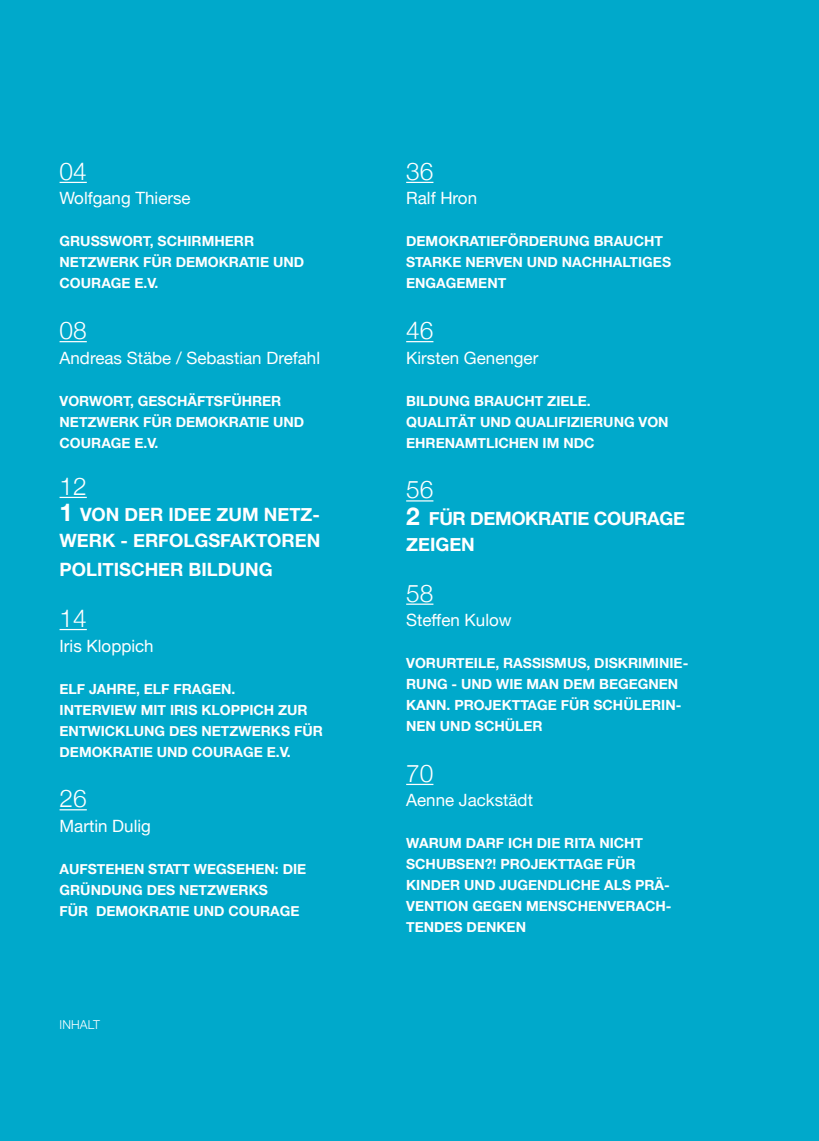
<style>
.page{position:relative;width:819px;height:1141px;background:#00a9cb}
.page>*{position:absolute;margin:0;border:0;box-sizing:border-box;transform-origin:0 0}
.t1{font:300 24.5px "Helvetica Neue";color:#fff}
.t2{font:700 18.38px/26.2px "Helvetica Neue";color:#fff}
.t3{font:700 18.38px/26.2px "Helvetica Neue";letter-spacing:-.02em;color:#fff}
.t4{font:16.97px "Helvetica Neue";color:#fff}
.t5{font:700 14px/21px "Helvetica Neue";color:#fff}
.t6{font:300 12.25px "Helvetica Neue";letter-spacing:.01em;color:#fff}
.s1{font-size:24.5px}
</style>
<div class="page">
<svg style="left:60px;top:182px;width:27px;height:1px"></svg>
<svg style="left:60px;top:341px;width:27px;height:1px"></svg>
<svg style="left:60px;top:497px;width:27px;height:1px"></svg>
<svg style="left:60px;top:629px;width:27px;height:1px"></svg>
<svg style="left:60px;top:809px;width:27px;height:1px"></svg>
<svg style="left:406px;top:182px;width:27px;height:1px"></svg>
<svg style="left:406px;top:341px;width:27px;height:1px"></svg>
<hr style="left:406px;top:500px;width:27px;height:2px;background:#fff">
<svg style="left:406px;top:604px;width:27px;height:1px"></svg>
<svg style="left:406px;top:784px;width:27px;height:1px"></svg>
<h1 class="t1" style="left:60px;top:151px;width:29px">04</h1>
<p class="t4" style="left:60px;top:184px;width:133px">Wolfgang Thierse</p>
<p class="t5" style="left:60px;top:230px;width:246px">GRUSSWORT, SCHIRMHERR<br>NETZWERK FÜR DEMOKRATIE UND<br>COURAGE E.V.</p>
<h1 class="t1" style="left:60px;top:311px;width:29px">08</h1>
<p class="t4" style="left:60px;top:343px;width:262px">Andreas Stäbe / Sebastian Drefahl</p>
<p class="t5" style="left:60px;top:389px;width:246px">VORWORT, GESCHÄFTSFÜHRER<br>NETZWERK FÜR DEMOKRATIE UND<br>COURAGE E.V.</p>
<h1 class="t1" style="left:60px;top:466px;width:29px">12</h1>
<h2 class="t2" style="left:60px;top:501px;width:262px"><span class="s1">1</span> VON DER IDEE ZUM NETZ-<br>WERK - ERFOLGSFAKTOREN</h2>
<h2 class="t2" style="left:60px;top:556px;width:215px">POLITISCHER BILDUNG</h2>
<h1 class="t1" style="left:60px;top:599px;width:29px">14</h1>
<p class="t4" style="left:60px;top:631px;width:96px">Iris Kloppich</p>
<p class="t5" style="left:60px;top:677px;width:265px">ELF JAHRE, ELF FRAGEN.<br>INTERVIEW MIT IRIS KLOPPICH ZUR<br>ENTWICKLUNG DES NETZWERKS FÜR<br>DEMOKRATIE UND COURAGE E.V.</p>
<h1 class="t1" style="left:60px;top:779px;width:29px">26</h1>
<p class="t4" style="left:60px;top:811px;width:93px">Martin Dulig</p>
<p class="t5" style="left:60px;top:858px;width:248px">AUFSTEHEN STATT WEGSEHEN: DIE<br>GRÜNDUNG DES NETZWERKS<br>FÜR DEMOKRATIE UND COURAGE</p>
<p class="t6" style="left:60px;top:1015px;width:42px">INHALT</p>
<h1 class="t1" style="left:406px;top:151px;width:29px">36</h1>
<p class="t4" style="left:406px;top:184px;width:72px">Ralf Hron</p>
<p class="t5" style="left:406px;top:230px;width:266px">DEMOKRATIEFÖRDERUNG BRAUCHT<br>STARKE NERVEN UND NACHHALTIGES<br>ENGAGEMENT</p>
<h1 class="t1" style="left:406px;top:311px;width:29px">46</h1>
<p class="t4" style="left:406px;top:343px;width:134px">Kirsten Genenger</p>
<p class="t5" style="left:406px;top:389px;width:264px">BILDUNG BRAUCHT ZIELE.<br>QUALITÄT UND QUALIFIZIERUNG VON<br>EHRENAMTLICHEN IM NDC</p>
<h1 class="t1" style="left:406px;top:470px;width:29px">56</h1>
<h2 class="t3" style="left:406px;top:504px;width:280px"><span class="s1">2</span> FÜR DEMOKRATIE COURAGE<br>ZEIGEN</h2>
<h1 class="t1" style="left:406px;top:573px;width:29px">58</h1>
<p class="t4" style="left:406px;top:606px;width:107px">Steffen Kulow</p>
<p class="t5" style="left:406px;top:652px;width:284px">VORURTEILE, RASSISMUS, DISKRIMINIE-<br>RUNG - UND WIE MAN DEM BEGEGNEN<br>KANN. PROJEKTTAGE FÜR SCHÜLERIN-<br>NEN UND SCHÜLER</p>
<h1 class="t1" style="left:406px;top:753px;width:29px">70</h1>
<p class="t4" style="left:406px;top:786px;width:128px">Aenne Jackstädt</p>
<p class="t5" style="left:406px;top:832px;width:267px">WARUM DARF ICH DIE RITA NICHT<br>SCHUBSEN?! PROJEKTTAGE FÜR<br>KINDER UND JUGENDLICHE ALS PRÄ-<br>VENTION GEGEN MENSCHENVERACH-<br>TENDES DENKEN</p>
</div>
